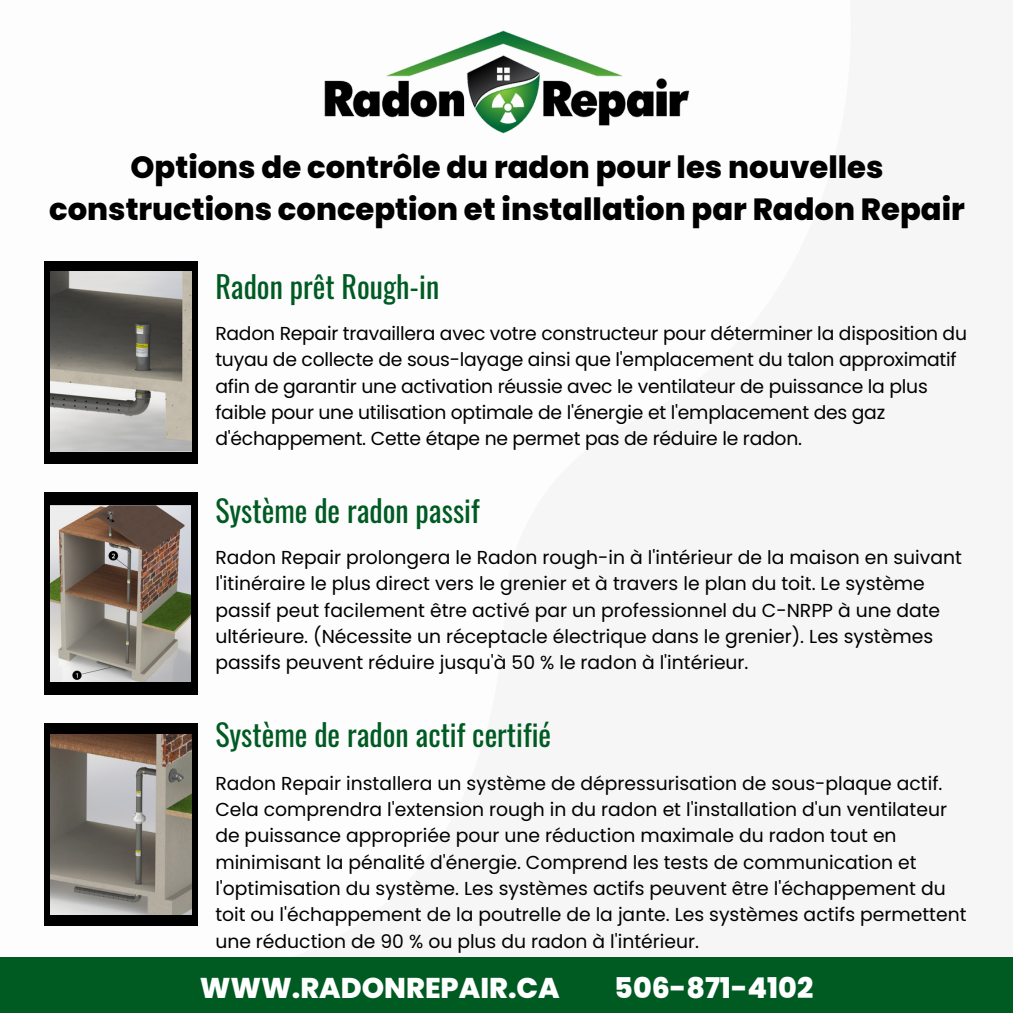
<style>
.page{position:relative;width:1013px;height:1013px;background:#fff}
.page>*{position:absolute;margin:0;border:0;box-sizing:border-box;transform-origin:0 0}
.t1{font:800 30.62px/42.2px "Poppins";color:#000;text-align:center}
.t2{font:30px "Oswald";color:#005b23}
.t3{font:800 28.5px "Poppins";color:#fff}
.t4{font:18.75px/26.2px "Poppins";color:#000}
</style>
<div class="page">
<img style="left:324px;top:30px;width:366px;height:104px">
<div style="left:44px;top:723px;width:153px;height:202px;background:#000"></div>
<div style="left:0;top:957px;width:1012px;height:55px;background:#005b23"></div>
<div style="left:44px;top:492px;width:153px;height:202px;background:#000"></div>
<div style="left:44px;top:261px;width:153px;height:202px;background:#000"></div>
<img style="left:51px;top:272px;width:140px;height:180px">
<img style="left:51px;top:734px;width:140px;height:180px">
<img style="left:51px;top:505px;width:139px;height:176px">
<h1 class="t1" style="left:49px;top:146px;width:917px">Options de contrôle du radon pour les nouvelles constructions conception et installation par Radon Repair</h1>
<h2 class="t2" style="left:215px;top:263px;width:225px">Radon prêt Rough-in</h2>
<p class="t4" style="left:215px;top:320px;width:753px">Radon Repair travaillera avec votre constructeur pour déterminer la disposition du tuyau de collecte de sous-layage ainsi que l'emplacement du talon approximatif afin de garantir une activation réussie avec le ventilateur de puissance la plus faible pour une utilisation optimale de l'énergie et l'emplacement des gaz d'échappement. Cette étape ne permet pas de réduire le radon.</p>
<h2 class="t2" style="left:215px;top:487px;width:266px">Système de radon passif</h2>
<p class="t4" style="left:215px;top:544px;width:748px">Radon Repair prolongera le Radon rough-in à l'intérieur de la maison en suivant l'itinéraire le plus direct vers le grenier et à travers le plan du toit. Le système passif peut facilement être activé par un professionnel du C-NRPP à une date ultérieure. (Nécessite un réceptacle électrique dans le grenier). Les systèmes passifs peuvent réduire jusqu'à 50 % le radon à l'intérieur.</p>
<h2 class="t2" style="left:215px;top:711px;width:337px">Système de radon actif certifié</h2>
<p class="t4" style="left:215px;top:770px;width:752px">Radon Repair installera un système de dépressurisation de sous-plaque actif.<br>Cela comprendra l'extension rough in du radon et l'installation d'un ventilateur de puissance appropriée pour une réduction maximale du radon tout en minimisant la pénalité d'énergie. Comprend les tests de communication et l'optimisation du système. Les systèmes actifs peuvent être l'échappement du toit ou l'échappement de la poutrelle de la jante. Les systèmes actifs permettent une réduction de 90 % ou plus du radon à l'intérieur.</p>
<h3 class="t3" style="left:200px;top:967px;width:361px">WWW.RADONREPAIR.CA</h3>
<h3 class="t3" style="left:614px;top:967px;width:200px">506-871-4102</h3>
</div>
